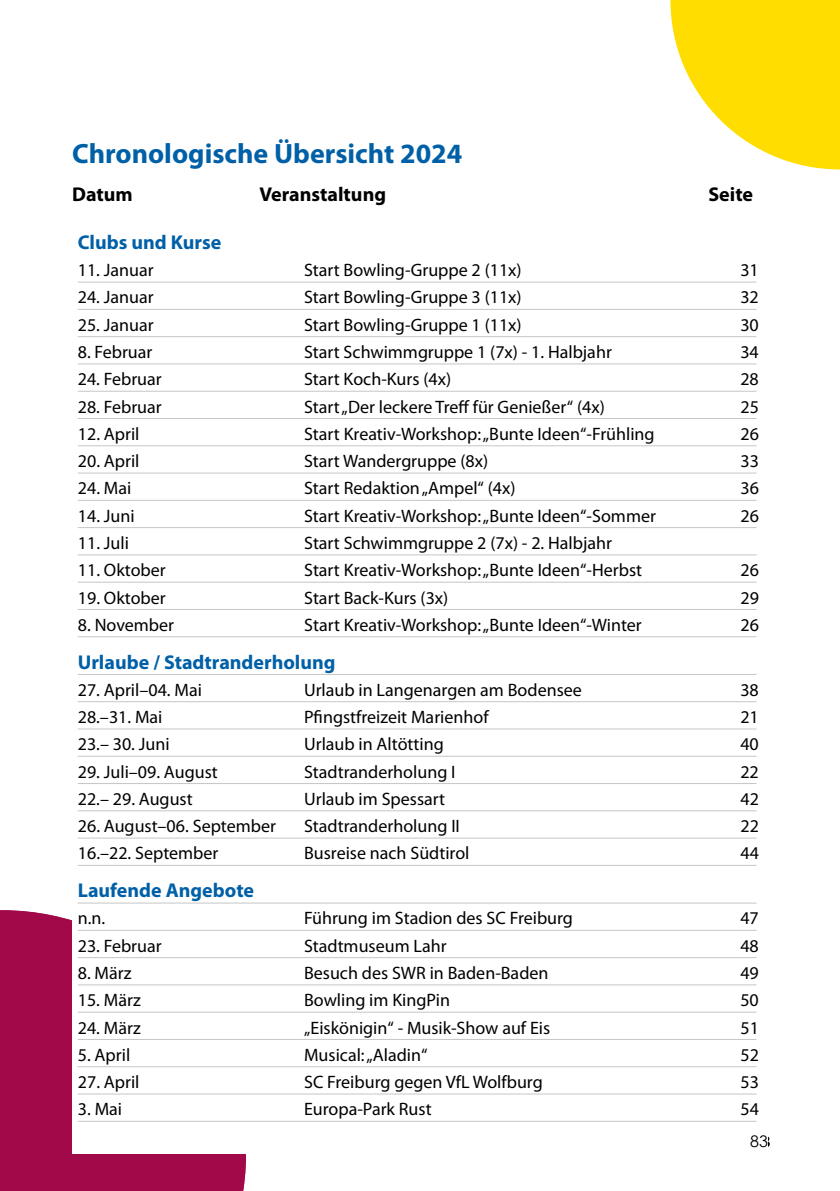
<style>
.page{position:relative;width:840px;height:1191px;background:#fff}
.page>*{position:absolute;margin:0;border:0;box-sizing:border-box;transform-origin:0 0}
.t1{font:700 28px "Myriad Pro";color:#0060a7}
.t2{font:700 20px "Myriad Pro";color:#0060a7}
.t3{font:700 20px "Myriad Pro";color:#000}
.t4{font:18px "Myriad Pro";color:#000}
.t5{font:16px "Myriad Pro";color:#000}
.t6{font:16px "Century Gothic";color:#000}
</style>
<div class="page">
<div style="left:0;top:910px;width:246px;height:281px;background:#a10948"></div>
<div style="left:72px;top:228px;width:695px;height:926px;background:#fff"></div>
<hr style="left:78px;top:282px;width:678px;height:1px;background:#c5c6c6">
<hr style="left:78px;top:309px;width:678px;height:1px;background:#c5c6c6">
<hr style="left:78px;top:336px;width:678px;height:1px;background:#c5c6c6">
<hr style="left:78px;top:363px;width:678px;height:1px;background:#c5c6c6">
<hr style="left:78px;top:391px;width:678px;height:1px;background:#c5c6c6">
<hr style="left:78px;top:418px;width:678px;height:1px;background:#c5c6c6">
<hr style="left:78px;top:445px;width:678px;height:1px;background:#c5c6c6">
<hr style="left:78px;top:473px;width:678px;height:1px;background:#c5c6c6">
<hr style="left:78px;top:500px;width:678px;height:1px;background:#c5c6c6">
<hr style="left:78px;top:527px;width:678px;height:1px;background:#c5c6c6">
<hr style="left:78px;top:554px;width:678px;height:1px;background:#c5c6c6">
<hr style="left:78px;top:582px;width:678px;height:1px;background:#c5c6c6">
<hr style="left:78px;top:609px;width:678px;height:1px;background:#c5c6c6">
<hr style="left:78px;top:636px;width:678px;height:1px;background:#c5c6c6">
<hr style="left:78px;top:674px;width:678px;height:1px;background:#c5c6c6">
<hr style="left:78px;top:701px;width:678px;height:1px;background:#c5c6c6">
<hr style="left:78px;top:728px;width:678px;height:1px;background:#c5c6c6">
<hr style="left:78px;top:756px;width:678px;height:1px;background:#c5c6c6">
<hr style="left:78px;top:783px;width:678px;height:1px;background:#c5c6c6">
<hr style="left:78px;top:810px;width:678px;height:1px;background:#c5c6c6">
<hr style="left:78px;top:837px;width:678px;height:1px;background:#c5c6c6">
<hr style="left:78px;top:865px;width:678px;height:1px;background:#c5c6c6">
<hr style="left:78px;top:902px;width:678px;height:1px;background:#c5c6c6">
<hr style="left:78px;top:930px;width:678px;height:1px;background:#c5c6c6">
<hr style="left:78px;top:957px;width:678px;height:1px;background:#c5c6c6">
<hr style="left:78px;top:984px;width:678px;height:1px;background:#c5c6c6">
<hr style="left:78px;top:1011px;width:678px;height:1px;background:#c5c6c6">
<hr style="left:78px;top:1039px;width:678px;height:1px;background:#c5c6c6">
<hr style="left:78px;top:1066px;width:678px;height:1px;background:#c5c6c6">
<hr style="left:78px;top:1093px;width:678px;height:1px;background:#c5c6c6">
<hr style="left:78px;top:1121px;width:678px;height:1px;background:#c5c6c6">
<svg style="left:670px;top:0;width:169px;height:169px"></svg>
<h1 class="t1" style="left:72px;top:135px;width:391px">Chronologische Übersicht 2024</h1>
<p class="t3" style="left:72px;top:181px;width:62px">Datum</p>
<p class="t3" style="left:259px;top:181px;width:128px">Veranstaltung</p>
<p class="t3" style="left:708px;top:181px;width:46px">Seite</p>
<p class="t2" style="left:78px;top:229px;width:145px">Clubs und Kurse</p>
<p class="t4" style="left:78px;top:259px;width:77px">11. Januar</p>
<p class="t4" style="left:304px;top:259px;width:219px">Start Bowling-Gruppe 2 (11x)</p>
<p class="t4" style="left:740px;top:259px;width:20px">31</p>
<p class="t4" style="left:78px;top:286px;width:77px">24. Januar</p>
<p class="t4" style="left:304px;top:286px;width:219px">Start Bowling-Gruppe 3 (11x)</p>
<p class="t4" style="left:740px;top:286px;width:20px">32</p>
<p class="t4" style="left:78px;top:313px;width:77px">25. Januar</p>
<p class="t4" style="left:304px;top:313px;width:219px">Start Bowling-Gruppe 1 (11x)</p>
<p class="t4" style="left:740px;top:313px;width:20px">30</p>
<p class="t4" style="left:78px;top:341px;width:76px">8. Februar</p>
<p class="t4" style="left:304px;top:341px;width:309px">Start Schwimmgruppe 1 (7x) - 1. Halbjahr</p>
<p class="t4" style="left:740px;top:341px;width:20px">34</p>
<p class="t4" style="left:78px;top:368px;width:85px">24. Februar</p>
<p class="t4" style="left:304px;top:368px;width:148px">Start Koch-Kurs (4x)</p>
<p class="t4" style="left:740px;top:368px;width:20px">28</p>
<p class="t4" style="left:78px;top:395px;width:85px">28. Februar</p>
<p class="t4" style="left:304px;top:395px;width:302px">Start „Der leckere Treff für Genießer“ (4x)</p>
<p class="t4" style="left:740px;top:395px;width:20px">25</p>
<p class="t4" style="left:78px;top:423px;width:63px">12. April</p>
<p class="t4" style="left:304px;top:423px;width:352px">Start Kreativ-Workshop: „Bunte Ideen“-Frühling</p>
<p class="t4" style="left:740px;top:423px;width:20px">26</p>
<p class="t4" style="left:78px;top:450px;width:63px">20. April</p>
<p class="t4" style="left:304px;top:450px;width:185px">Start Wandergruppe (8x)</p>
<p class="t4" style="left:740px;top:450px;width:20px">33</p>
<p class="t4" style="left:78px;top:477px;width:55px">24. Mai</p>
<p class="t4" style="left:304px;top:477px;width:213px">Start Redaktion „Ampel“ (4x)</p>
<p class="t4" style="left:740px;top:477px;width:20px">36</p>
<p class="t4" style="left:78px;top:504px;width:58px">14. Juni</p>
<p class="t4" style="left:304px;top:504px;width:353px">Start Kreativ-Workshop: „Bunte Ideen“-Sommer</p>
<p class="t4" style="left:740px;top:504px;width:20px">26</p>
<p class="t4" style="left:78px;top:532px;width:53px">11. Juli</p>
<p class="t4" style="left:304px;top:532px;width:309px">Start Schwimmgruppe 2 (7x) - 2. Halbjahr</p>
<p class="t4" style="left:78px;top:559px;width:89px">11. Oktober</p>
<p class="t4" style="left:304px;top:559px;width:339px">Start Kreativ-Workshop: „Bunte Ideen“-Herbst</p>
<p class="t4" style="left:740px;top:559px;width:20px">26</p>
<p class="t4" style="left:78px;top:586px;width:89px">19. Oktober</p>
<p class="t4" style="left:304px;top:586px;width:146px">Start Back-Kurs (3x)</p>
<p class="t4" style="left:740px;top:586px;width:20px">29</p>
<p class="t4" style="left:78px;top:613px;width:98px">8. November</p>
<p class="t4" style="left:304px;top:613px;width:339px">Start Kreativ-Workshop: „Bunte Ideen“-Winter</p>
<p class="t4" style="left:740px;top:613px;width:20px">26</p>
<p class="t2" style="left:78px;top:648px;width:259px">Urlaube / Stadtranderholung</p>
<p class="t4" style="left:78px;top:678px;width:126px">27. April–04. Mai</p>
<p class="t4" style="left:304px;top:678px;width:279px">Urlaub in Langenargen am Bodensee</p>
<p class="t4" style="left:740px;top:678px;width:20px">38</p>
<p class="t4" style="left:78px;top:706px;width:86px">28.–31. Mai</p>
<p class="t4" style="left:304px;top:706px;width:186px">Pfingstfreizeit Marienhof</p>
<p class="t4" style="left:740px;top:706px;width:20px">21</p>
<p class="t4" style="left:78px;top:733px;width:93px">23.– 30. Juni</p>
<p class="t4" style="left:304px;top:733px;width:141px">Urlaub in Altötting</p>
<p class="t4" style="left:740px;top:733px;width:20px">40</p>
<p class="t4" style="left:78px;top:760px;width:141px">29. Juli–09. August</p>
<p class="t4" style="left:304px;top:760px;width:153px">Stadtranderholung I</p>
<p class="t4" style="left:740px;top:760px;width:20px">22</p>
<p class="t4" style="left:78px;top:787px;width:116px">22.– 29. August</p>
<p class="t4" style="left:304px;top:787px;width:142px">Urlaub im Spessart</p>
<p class="t4" style="left:740px;top:787px;width:20px">42</p>
<p class="t4" style="left:78px;top:815px;width:199px">26. August–06. September</p>
<p class="t4" style="left:304px;top:815px;width:157px">Stadtranderholung II</p>
<p class="t4" style="left:740px;top:815px;width:20px">22</p>
<p class="t4" style="left:78px;top:842px;width:142px">16.–22. September</p>
<p class="t4" style="left:304px;top:842px;width:167px">Busreise nach Südtirol</p>
<p class="t4" style="left:740px;top:842px;width:20px">44</p>
<p class="t2" style="left:78px;top:877px;width:178px">Laufende Angebote</p>
<p class="t4" style="left:78px;top:907px;width:29px">n.n.</p>
<p class="t4" style="left:304px;top:907px;width:270px">Führung im Stadion des SC Freiburg</p>
<p class="t4" style="left:740px;top:907px;width:20px">47</p>
<p class="t4" style="left:78px;top:934px;width:85px">23. Februar</p>
<p class="t4" style="left:304px;top:934px;width:144px">Stadtmuseum Lahr</p>
<p class="t4" style="left:740px;top:934px;width:20px">48</p>
<p class="t4" style="left:78px;top:961px;width:55px">8. März</p>
<p class="t4" style="left:304px;top:961px;width:246px">Besuch des SWR in Baden-Baden</p>
<p class="t4" style="left:740px;top:961px;width:20px">49</p>
<p class="t4" style="left:78px;top:989px;width:65px">15. März</p>
<p class="t4" style="left:304px;top:989px;width:147px">Bowling im KingPin</p>
<p class="t4" style="left:740px;top:989px;width:20px">50</p>
<p class="t4" style="left:78px;top:1016px;width:65px">24. März</p>
<p class="t4" style="left:304px;top:1016px;width:247px">„Eiskönigin“ - Musik-Show auf Eis</p>
<p class="t4" style="left:740px;top:1016px;width:20px">51</p>
<p class="t4" style="left:78px;top:1043px;width:54px">5. April</p>
<p class="t4" style="left:304px;top:1043px;width:125px">Musical: „Aladin“</p>
<p class="t4" style="left:740px;top:1043px;width:20px">52</p>
<p class="t4" style="left:78px;top:1071px;width:63px">27. April</p>
<p class="t4" style="left:304px;top:1071px;width:240px">SC Freiburg gegen VfL Wolfburg</p>
<p class="t4" style="left:740px;top:1071px;width:20px">53</p>
<p class="t4" style="left:78px;top:1098px;width:46px">3. Mai</p>
<p class="t4" style="left:304px;top:1098px;width:129px">Europa-Park Rust</p>
<p class="t4" style="left:740px;top:1098px;width:20px">54</p>
<p class="t6" style="left:749px;top:1130px;width:19px">83</p>
<p class="t5" style="left:753px;top:1131px;width:18px">83</p>
</div>
